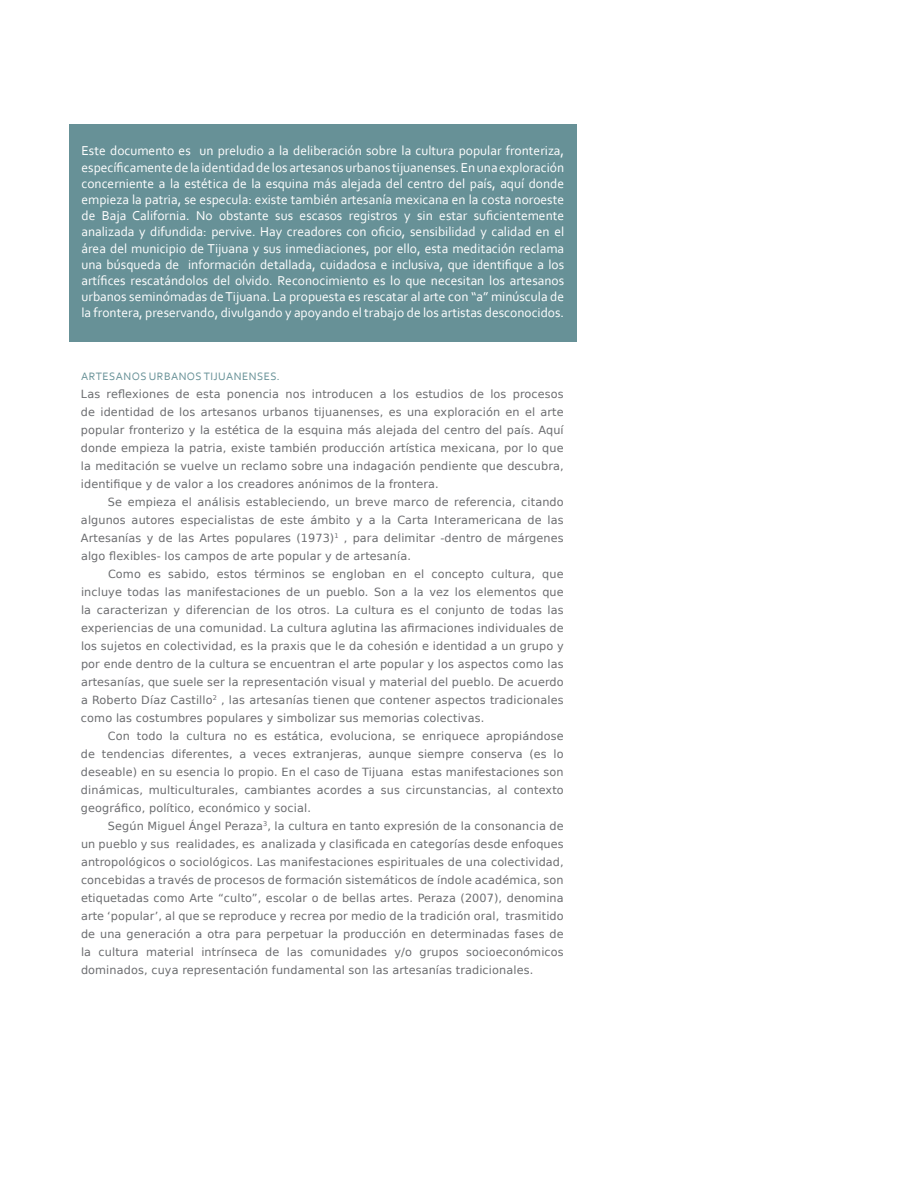
<style>
.page{position:relative;width:918px;height:1188px;background:#fff}
.page>*{position:absolute;margin:0;border:0;box-sizing:border-box;transform-origin:0 0}
.t1{font:13.5px/16.2px "Corbel";color:#fff;text-align:justify}
.t2{font:11.25px/18px "Bitstream Vera Sans";letter-spacing:.01em;color:#6c6d70;text-align:justify}
.t3{font:11.25px "Corbel";letter-spacing:.04em;color:#679197}
</style>
<div class="page">
<div style="left:69px;top:124px;width:508px;height:218px;background:#679197"></div>
<p class="t1" style="left:82px;top:143px;width:484px">Este documento es un preludio a la deliberación sobre la cultura popular fronteriza, específicamente de la identidad de los artesanos urbanos tijuanenses. En una exploración concerniente a la estética de la esquina más alejada del centro del país, aquí donde empieza la patria, se especula: existe también artesanía mexicana en la costa noroeste de Baja California. No obstante sus escasos registros y sin estar suficientemente analizada y difundida: pervive. Hay creadores con oficio, sensibilidad y calidad en el área del municipio de Tijuana y sus inmediaciones, por ello, esta meditación reclama una búsqueda de información detallada, cuidadosa e inclusiva, que identifique a los artífices rescatándolos del olvido. Reconocimiento es lo que necesitan los artesanos urbanos seminómadas de Tijuana. La propuesta es rescatar al arte con “a” minúscula de la frontera, preservando, divulgando y apoyando el trabajo de los artistas desconocidos.</p>
<p class="t3" style="left:81px;top:369px;width:200px">ARTESANOS URBANOS TIJUANENSES.</p>
<p class="t2" style="left:81px;top:385px;width:484px">Las reflexiones de esta ponencia nos introducen a los estudios de los procesos de identidad de los artesanos urbanos tijuanenses, es una exploración en el arte popular fronterizo y la estética de la esquina más alejada del centro del país. Aquí donde empieza la patria, existe también producción artística mexicana, por lo que la meditación se vuelve un reclamo sobre una indagación pendiente que descubra, identifique y de valor a los creadores anónimos de la frontera.</p>
<p class="t2" style="left:81px;top:493px;width:484px;text-indent:27px">Se empieza el análisis estableciendo, un breve marco de referencia, citando algunos autores especialistas de este ámbito y a la Carta Interamericana de las Artesanías y de las Artes populares (1973)<sup>1</sup> , para delimitar -dentro de márgenes algo flexibles- los campos de arte popular y de artesanía.</p>
<p class="t2" style="left:81px;top:565px;width:484px;text-indent:27px">Como es sabido, estos términos se engloban en el concepto cultura, que incluye todas las manifestaciones de un pueblo. Son a la vez los elementos que la caracterizan y diferencian de los otros. La cultura es el conjunto de todas las experiencias de una comunidad. La cultura aglutina las afirmaciones individuales de los sujetos en colectividad, es la praxis que le da cohesión e identidad a un grupo y por ende dentro de la cultura se encuentran el arte popular y los aspectos como las artesanías, que suele ser la representación visual y material del pueblo. De acuerdo a Roberto Díaz Castillo<sup>2</sup> , las artesanías tienen que contener aspectos tradicionales como las costumbres populares y simbolizar sus memorias colectivas.</p>
<p class="t2" style="left:81px;top:727px;width:484px;text-indent:27px">Con todo la cultura no es estática, evoluciona, se enriquece apropiándose de tendencias diferentes, a veces extranjeras, aunque siempre conserva (es lo deseable) en su esencia lo propio. En el caso de Tijuana estas manifestaciones son dinámicas, multiculturales, cambiantes acordes a sus circunstancias, al contexto geográfico, político, económico y social.</p>
<p class="t2" style="left:81px;top:817px;width:484px;text-indent:27px">Según Miguel Ángel Peraza<sup>3</sup>, la cultura en tanto expresión de la consonancia de un pueblo y sus realidades, es analizada y clasificada en categorías desde enfoques antropológicos o sociológicos. Las manifestaciones espirituales de una colectividad, concebidas a través de procesos de formación sistemáticos de índole académica, son etiquetadas como Arte “culto”, escolar o de bellas artes. Peraza (2007), denomina arte ‘popular’, al que se reproduce y recrea por medio de la tradición oral, trasmitido de una generación a otra para perpetuar la producción en determinadas fases de la cultura material intrínseca de las comunidades y/o grupos socioeconómicos dominados, cuya representación fundamental son las artesanías tradicionales.</p>
</div>
